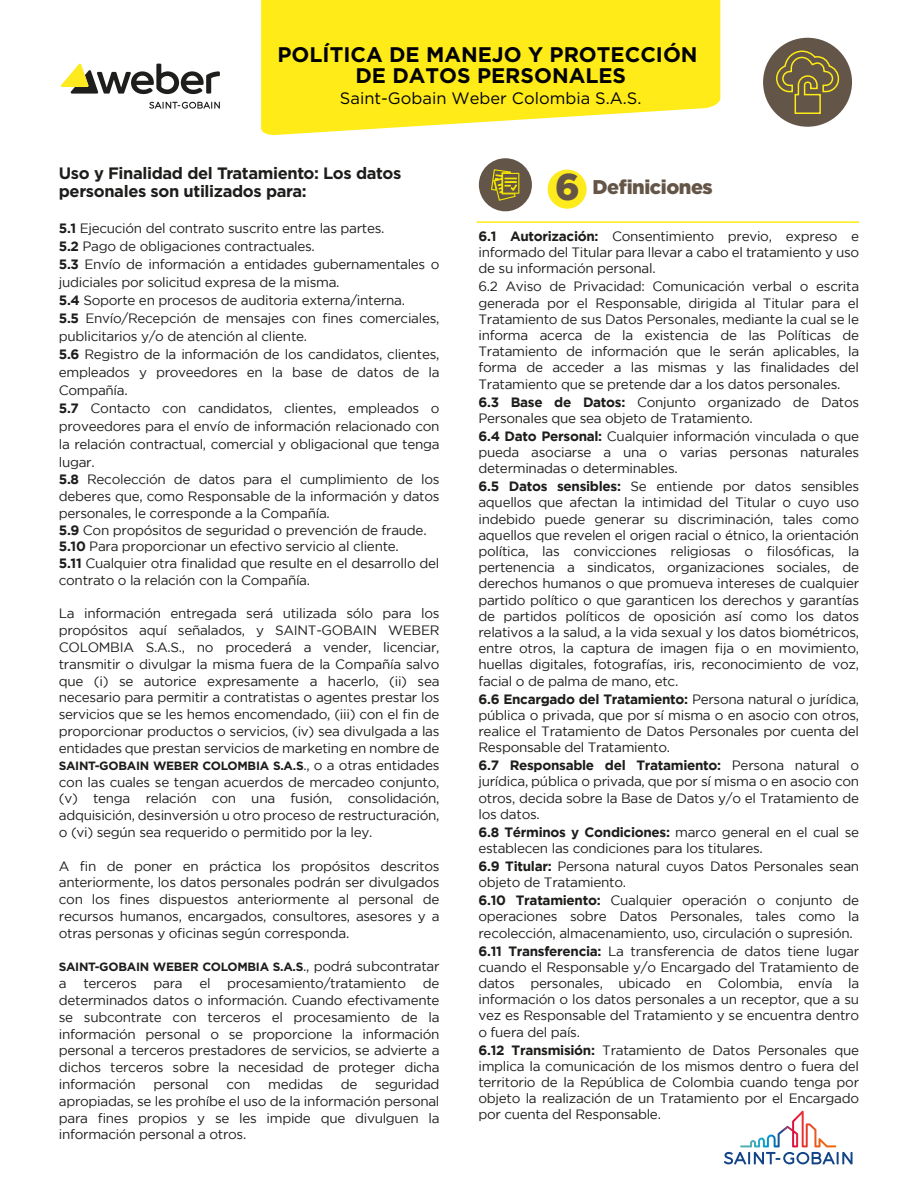
<style>
.page{position:relative;width:918px;height:1188px;background:#fff}
.page>*{position:absolute;margin:0;border:0;box-sizing:border-box;transform-origin:0 0}
.t1{font:700 21.15px/20.5px "Gotham";color:#010101;text-align:center}
.t2{font:900 19.8px "Gotham";letter-spacing:-.02em;color:#645547}
.t3{font:700 16.5px/18px "Gotham";letter-spacing:-.02em;color:#1d1d1b}
.t4{font:16.5px "Gotham";color:#010101}
.t5{font:13.5px/16.2px "Gotham";letter-spacing:-.02em;color:#1d1d1b;text-align:justify}
.t6{font:700 12px "Gotham";letter-spacing:-.02em;color:#1d1d1b}
.s1{font-weight:700}
.s2{font-weight:400;font-size:13.5px}
.s3{font-size:37.35px}
</style>
<div class="page">
<hr style="left:477px;top:221px;width:382px;height:2px;background:#feeb17">
<div style="left:548px;top:170px;width:39px;height:39px;background:#feeb1d;border-radius:50%"></div>
<div style="left:479px;top:158px;width:53px;height:53px;background:#635547;border-radius:50%"></div>
<svg style="left:261px;top:0;width:459px;height:136px;background:#feed2f"></svg>
<div style="left:763px;top:38px;width:89px;height:89px;background:#635547;border-radius:50%"></div>
<svg style="left:775px;top:50px;width:64px;height:65px"></svg>
<svg style="left:149px;top:102px;width:71px;height:7px"></svg>
<svg style="left:61px;top:63px;width:159px;height:31px"></svg>
<svg style="left:724px;top:1111px;width:129px;height:53px"></svg>
<svg style="left:491px;top:169px;width:29px;height:32px"></svg>
<h1 class="t1" style="left:277px;top:45px;width:422px">POLÍTICA DE MANEJO Y PROTECCIÓN<br>DE DATOS PERSONALES</h1>
<p class="t4" style="left:340px;top:87px;width:303px">Saint-Gobain Weber Colombia S.A.S.</p>
<p class="t3" style="left:59px;top:164px;width:344px">Uso y Finalidad del Tratamiento: Los datos personales son utilizados para:</p>
<p class="t5" style="left:59px;top:220px;width:382px;line-height:17.5px;text-align:left"><span class="s1">5.1</span> Ejecución del contrato suscrito entre las partes.<br><span class="s1">5.2</span> Pago de obligaciones contractuales.<br><span class="s1">5.3</span> Envío de información a entidades gubernamentales o judiciales por solicitud expresa de la misma.<br><span class="s1">5.4</span> Soporte en procesos de auditoria externa/interna.<br><span class="s1">5.5</span> Envío/Recepción de mensajes con fines comerciales, publicitarios y/o de atención al cliente.<br><span class="s1">5.6</span> Registro de la información de los candidatos, clientes, empleados y proveedores en la base de datos de la Compañía.<br><span class="s1">5.7</span> Contacto con candidatos, clientes, empleados o proveedores para el envío de información relacionado con la relación contractual, comercial y obligacional que tenga lugar.<br><span class="s1">5.8</span> Recolección de datos para el cumplimiento de los deberes que, como Responsable de la información y datos personales, le corresponde a la Compañía.<br><span class="s1">5.9</span> Con propósitos de seguridad o prevención de fraude.<br><span class="s1">5.10</span> Para proporcionar un efectivo servicio al cliente.<br><span class="s1">5.11</span> Cualquier otra finalidad que resulte en el desarrollo del contrato o la relación con la Compañía.</p>
<p class="t5" style="left:59px;top:605px;width:382px;line-height:16.8px">La información entregada será utilizada sólo para los propósitos aquí señalados, y SAINT-GOBAIN WEBER COLOMBIA S.A.S., no procederá a vender, licenciar, transmitir o divulgar la misma fuera de la Compañía salvo que (i) se autorice expresamente a hacerlo, (ii) sea necesario para permitir a contratistas o agentes prestar los servicios que se les hemos encomendado, (iii) con el fin de proporcionar productos o servicios, (iv) sea divulgada a las entidades que prestan servicios de marketing en nombre de</p>
<p class="t6" style="left:59px;top:758px;width:382px">SAINT-GOBAIN WEBER COLOMBIA S.A.S<span class="s2">., o a otras entidades</span></p>
<p class="t5" style="left:59px;top:773px;width:382px;line-height:16.8px">con las cuales se tengan acuerdos de mercadeo conjunto, (v) tenga relación con una fusión, consolidación, adquisición, desinversión u otro proceso de restructuración, o (vi) según sea requerido o permitido por la ley.</p>
<p class="t5" style="left:59px;top:857px;width:382px;line-height:16.8px">A fin de poner en práctica los propósitos descritos anteriormente, los datos personales podrán ser divulgados con los fines dispuestos anteriormente al personal de recursos humanos, encargados, consultores, asesores y a otras personas y oficinas según corresponda.</p>
<p class="t6" style="left:59px;top:959px;width:382px">SAINT-GOBAIN WEBER COLOMBIA S.A.S<span class="s2">., podrá subcontratar</span></p>
<p class="t5" style="left:59px;top:975px;width:382px;line-height:16.8px">a terceros para el procesamiento/tratamiento de determinados datos o información. Cuando efectivamente se subcontrate con terceros el procesamiento de la información personal o se proporcione la información personal a terceros prestadores de servicios, se advierte a dichos terceros sobre la necesidad de proteger dicha información</p>
<p class="t5" style="left:59px;top:1076px;width:382px;line-height:16.8px;text-indent:316px">seguridad apropiadas, se les prohíbe el uso de la información personal para fines propios y se les impide que divulguen la información personal a otros.</p>
<p class="t5" style="left:153px;top:1076px;width:57px">personal</p>
<p class="t5" style="left:226px;top:1076px;width:26px">con</p>
<p class="t5" style="left:268px;top:1076px;width:57px">medidas</p>
<p class="t5" style="left:341px;top:1076px;width:18px">de</p>
<h2 class="t2" style="left:555px;top:173px;width:159px"><span class="s3">6</span> Definiciones</h2>
<p class="t5" style="left:478px;top:228px;width:382px"><span class="s1">6.1 Autorización:</span> Consentimiento previo, expreso e informado del Titular para llevar a cabo el tratamiento y uso de su información personal.</p>
<p class="t5" style="left:478px;top:278px;width:382px">6.2 Aviso de Privacidad: Comunicación verbal o escrita generada por el Responsable, dirigida al Titular para el Tratamiento de sus Datos Personales, mediante la cual se le informa acerca de la existencia de las Políticas de Tratamiento de información que le serán aplicables, la forma de acceder a las mismas y las finalidades del Tratamiento que se pretende dar a los datos personales.</p>
<p class="t5" style="left:478px;top:394px;width:382px"><span class="s1">6.3 Base de Datos:</span> Conjunto organizado de Datos<br>Personales que sea objeto de Tratamiento.</p>
<p class="t5" style="left:478px;top:428px;width:382px"><span class="s1">6.4 Dato Personal:</span> Cualquier información vinculada o que pueda asociarse a una o varias personas naturales determinadas o determinables.</p>
<p class="t5" style="left:478px;top:478px;width:382px"><span class="s1">6.5 Datos sensibles:</span> Se entiende por datos sensibles aquellos que afectan la intimidad del Titular o cuyo uso indebido puede generar su discriminación, tales como aquellos que revelen el origen racial o étnico, la orientación política, las convicciones religiosas o filosóficas, la pertenencia a sindicatos, organizaciones sociales, de derechos humanos o que promueva intereses de cualquier partido político o que garanticen los derechos y garantías de partidos políticos de oposición así como los datos relativos a la salud, a la vida sexual y los datos biométricos, entre otros, la captura de imagen fija o en movimiento, huellas digitales, fotografías, iris, reconocimiento de voz, facial o de palma de mano, etc.</p>
<p class="t5" style="left:478px;top:691px;width:382px"><span class="s1">6.6 Encargado del Tratamiento:</span> Persona natural o jurídica, pública o privada, que por sí misma o en asocio con otros, realice el Tratamiento de Datos Personales por cuenta del Responsable del Tratamiento.</p>
<p class="t5" style="left:478px;top:757px;width:382px"><span class="s1">6.7 Responsable del Tratamiento:</span> Persona natural o jurídica, pública o privada, que por sí misma o en asocio con otros, decida sobre la Base de Datos y/o el Tratamiento de los datos.</p>
<p class="t5" style="left:478px;top:824px;width:382px"><span class="s1">6.8 Términos y Condiciones:</span> marco general en el cual se establecen las condiciones para los titulares.</p>
<p class="t5" style="left:478px;top:858px;width:382px"><span class="s1">6.9 Titular:</span> Persona natural cuyos Datos Personales sean objeto de Tratamiento.</p>
<p class="t5" style="left:478px;top:892px;width:382px"><span class="s1">6.10 Tratamiento:</span> Cualquier operación o conjunto de operaciones sobre Datos Personales, tales como la recolección, almacenamiento, uso, circulación o supresión.</p>
<p class="t5" style="left:478px;top:942px;width:382px"><span class="s1">6.11 Transferencia:</span> La transferencia de datos tiene lugar cuando el Responsable y/o Encargado del Tratamiento de datos personales, ubicado en Colombia, envía la información o los datos personales a un receptor, que a su vez es Responsable del Tratamiento y se encuentra dentro o fuera del país.</p>
<p class="t5" style="left:478px;top:1041px;width:382px"><span class="s1">6.12 Transmisión:</span> Tratamiento de Datos Personales que implica la comunicación de los mismos dentro o fuera del territorio de la República de Colombia cuando tenga por objeto la realización de un Tratamiento por el Encargado por cuenta del Responsable.</p>
</div>
